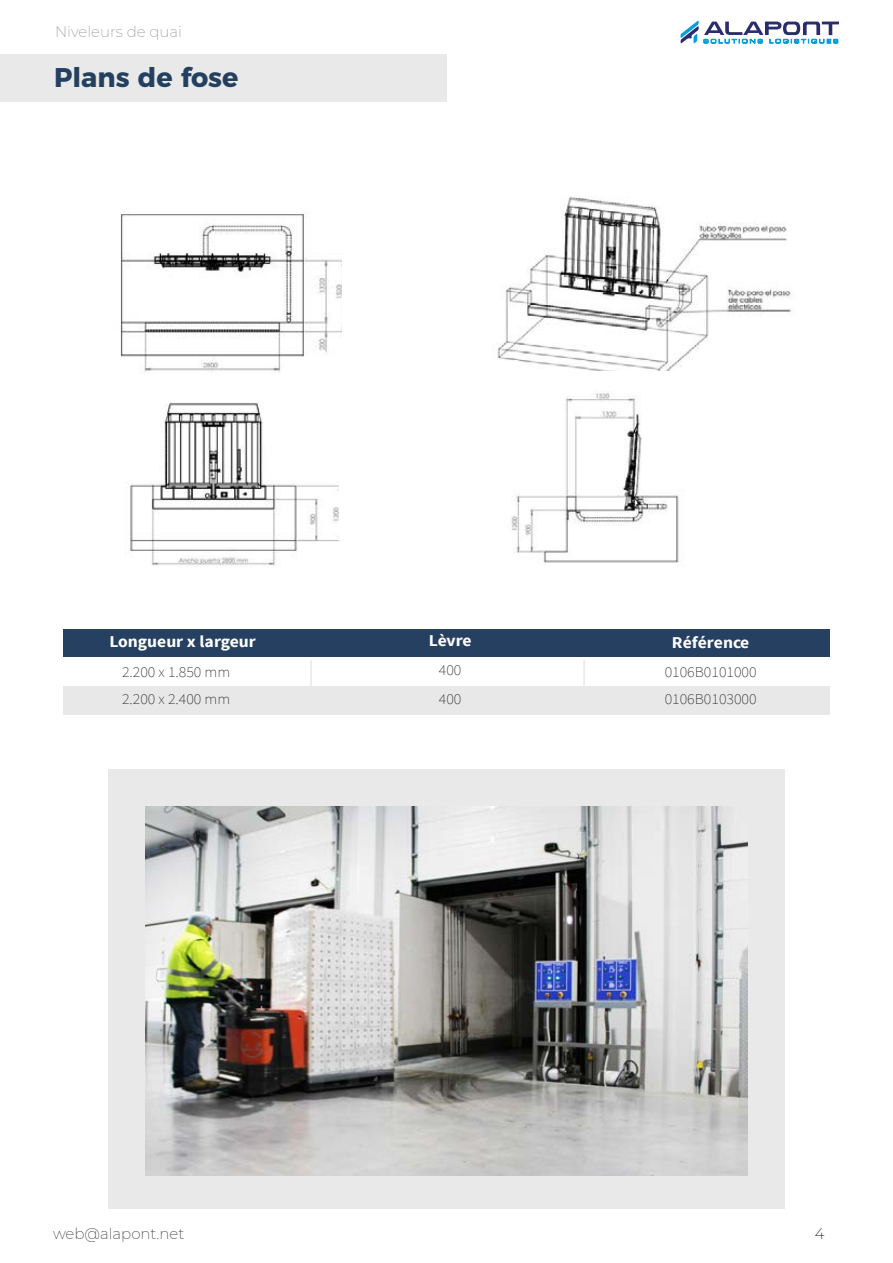
<style>
.page{position:relative;width:893px;height:1263px;background:#fff}
.page>*{position:absolute;margin:0;border:0;box-sizing:border-box;transform-origin:0 0}
.t1{font:700 27px "Montserrat";color:#234060}
.t2{font:700 16.5px "Source Sans Pro";color:#fff;scale:1.06 1}
.t3{font:200 15px "Source Sans Pro";color:#1c1c1c;scale:1.06 1}
.t4{font:200 15px "Montserrat";color:#939697}
.t5{font:200 15px "Montserrat";color:#323434}
.t6{font:200 15px "Montserrat";color:#000}
</style>
<div class="page">
<svg style="left:680px;top:20px;width:159px;height:24px"></svg>
<div style="left:0;top:54px;width:447px;height:48px;background:#e8e9e8"></div>
<div style="left:108px;top:770px;width:676px;height:439px;background:#e8e9e8"></div>
<img style="left:145px;top:807px;width:603px;height:368px">
<img style="left:130px;top:402px;width:208px;height:165px">
<img style="left:511px;top:393px;width:168px;height:170px">
<img style="left:497px;top:196px;width:294px;height:175px">
<img style="left:120px;top:212px;width:222px;height:161px">
<div style="left:63px;top:629px;width:767px;height:86px;background:#e8e8e8"></div>
<div style="left:63px;top:657px;width:767px;height:28px;background:#fff"></div>
<div style="left:63px;top:629px;width:767px;height:28px;background:#264061"></div>
<hr style="left:310px;top:660px;width:2px;height:50px;background:#e8e8e8">
<hr style="left:583px;top:660px;width:2px;height:50px;background:#e8e8e8">
<p class="t4" style="left:55px;top:21px;width:129px">Niveleurs de quai</p>
<h1 class="t1" style="left:54px;top:55px;width:186px">Plans de fose</h1>
<p class="t2" style="left:109px;top:631px;width:140px">Longueur x largeur</p>
<p class="t2" style="left:429px;top:630px;width:42px">Lèvre</p>
<p class="t2" style="left:672px;top:632px;width:74px">Référence</p>
<p class="t3" style="left:122px;top:662px;width:104px">2.200 x 1.850 mm</p>
<p class="t3" style="left:122px;top:690px;width:104px">2.200 x 2.400 mm</p>
<p class="t3" style="left:439px;top:661px;width:23px">400</p>
<p class="t3" style="left:439px;top:690px;width:23px">400</p>
<p class="t3" style="left:665px;top:662px;width:88px">0106B0101000</p>
<p class="t3" style="left:665px;top:690px;width:88px">0106B0103000</p>
<p class="t5" style="left:53px;top:1223px;width:133px">web@alapont.net</p>
<p class="t6" style="left:815px;top:1223px;width:11px">4</p>
</div>
